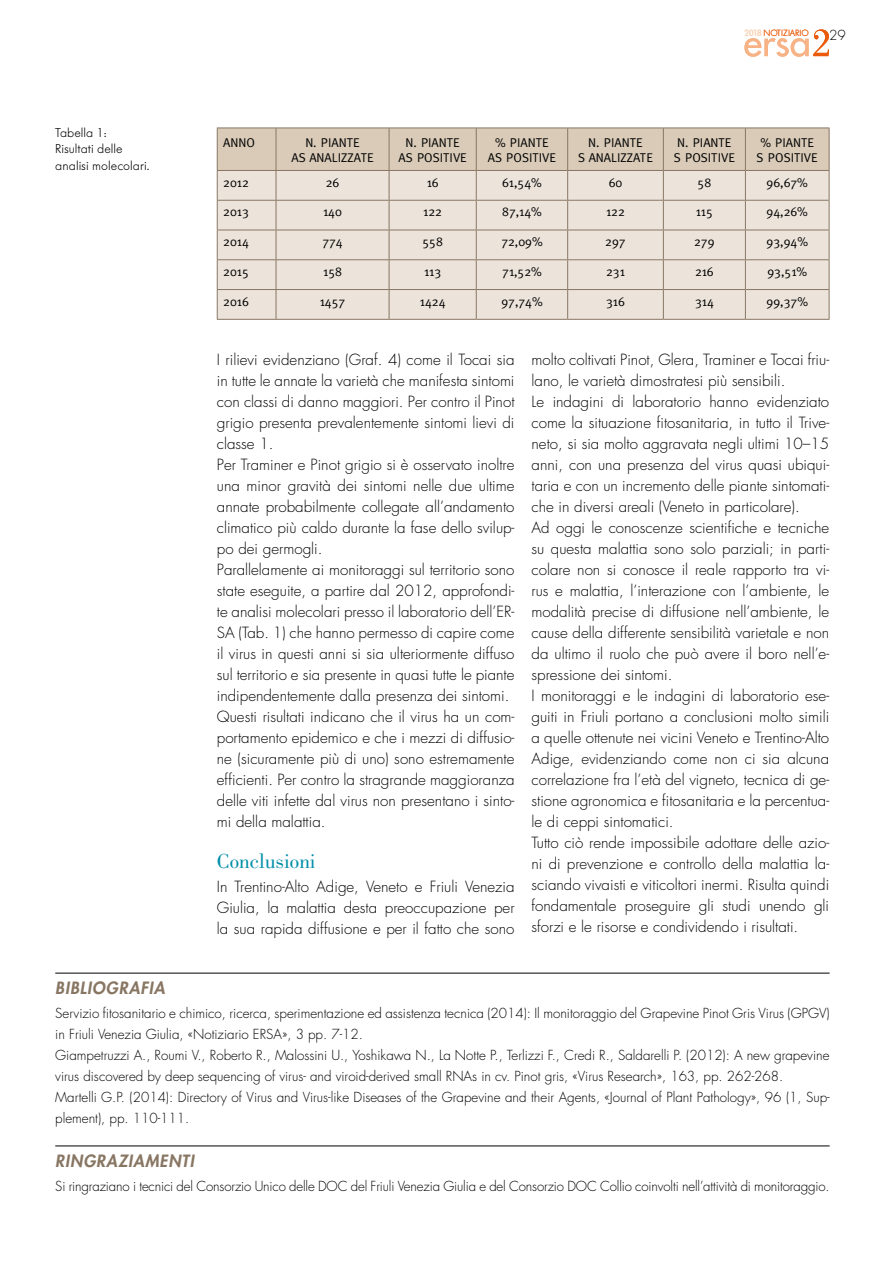
<style>
.page{position:relative;width:893px;height:1263px;background:#fff}
.page>*{position:absolute;margin:0;border:0;box-sizing:border-box;transform-origin:0 0}
.t1{font:21px "Bodoni";color:#008ea8}
.t2{font:italic 800 16.5px "Futura Std";letter-spacing:.05em;color:#887663}
.t3{font:300 15px/21px "Futura Std";color:#000}
.t4{font:300 13.5px/21px "Futura Std";color:#000}
.t5{font:12.75px/15px "Meta";color:#000;text-align:center}
.t6{font:300 12.75px/16.5px "Futura BQ";color:#000}
.t7{font:300 9px "Futura BQ";letter-spacing:-.01em;color:#ea5b0b}
.s1{font-weight:400;color:#fbd3b6}
</style>
<div class="page">
<svg style="left:744px;top:29px;width:85px;height:28px"></svg>
<svg style="left:217px;top:128px;width:613px;height:191px;background:#e3dace"></svg>
<hr style="left:217px;top:319px;width:59px;height:1px;background:#887663">
<hr style="left:276px;top:319px;width:113px;height:1px;background:#887663">
<hr style="left:389px;top:319px;width:87px;height:1px;background:#887663">
<hr style="left:476px;top:319px;width:92px;height:1px;background:#887663">
<hr style="left:568px;top:319px;width:95px;height:1px;background:#887663">
<hr style="left:663px;top:319px;width:82px;height:1px;background:#887663">
<hr style="left:745px;top:319px;width:84px;height:1px;background:#887663">
<hr style="left:55px;top:973px;width:775px;height:1px;background:#000">
<hr style="left:55px;top:1145px;width:775px;height:1px;background:#000">
<p class="t6" style="left:55px;top:124px;width:96px">Tabella 1:<br>Risultati delle analisi molecolari.</p>
<p class="t7" style="left:744px;top:28px;width:66px"><span class="s1">2018</span> NOTIZIARIO</p>
<p class="t4" style="left:829px;top:25px;width:18px">29</p>
<p class="t5" style="left:223px;top:134px;width:33px">ANNO</p>
<p class="t5" style="left:291px;top:134px;width:84px">N. PIANTE<br>AS ANALIZZATE</p>
<p class="t5" style="left:398px;top:134px;width:70px">N. PIANTE<br>AS POSITIVE</p>
<p class="t5" style="left:488px;top:134px;width:70px">% PIANTE<br>AS POSITIVE</p>
<p class="t5" style="left:578px;top:134px;width:76px">N. PIANTE<br>S ANALIZZATE</p>
<p class="t5" style="left:674px;top:134px;width:63px;text-align:left">N. PIANTE<br>S POSITIVE</p>
<p class="t5" style="left:757px;top:134px;width:63px;text-align:left">% PIANTE<br>S POSITIVE</p>
<p class="t5" style="left:223px;top:174px;width:27px">2012</p>
<p class="t5" style="left:326px;top:174px;width:15px">26</p>
<p class="t5" style="left:427px;top:174px;width:13px">16</p>
<p class="t5" style="left:502px;top:174px;width:41px">61,54%</p>
<p class="t5" style="left:609px;top:174px;width:15px">60</p>
<p class="t5" style="left:698px;top:174px;width:15px">58</p>
<p class="t5" style="left:767px;top:174px;width:43px">96,67%</p>
<p class="t5" style="left:223px;top:204px;width:27px">2013</p>
<p class="t5" style="left:323px;top:204px;width:20px">140</p>
<p class="t5" style="left:423px;top:204px;width:20px">122</p>
<p class="t5" style="left:502px;top:204px;width:41px">87,14%</p>
<p class="t5" style="left:606px;top:204px;width:20px">122</p>
<p class="t5" style="left:696px;top:204px;width:19px">115</p>
<p class="t5" style="left:767px;top:204px;width:43px">94,26%</p>
<p class="t5" style="left:223px;top:234px;width:27px">2014</p>
<p class="t5" style="left:322px;top:234px;width:22px">774</p>
<p class="t5" style="left:422px;top:234px;width:22px">558</p>
<p class="t5" style="left:501px;top:234px;width:43px">72,09%</p>
<p class="t5" style="left:605px;top:234px;width:22px">297</p>
<p class="t5" style="left:694px;top:234px;width:22px">279</p>
<p class="t5" style="left:767px;top:234px;width:43px">93,94%</p>
<p class="t5" style="left:223px;top:264px;width:27px">2015</p>
<p class="t5" style="left:323px;top:264px;width:20px">158</p>
<p class="t5" style="left:424px;top:264px;width:19px">113</p>
<p class="t5" style="left:502px;top:264px;width:41px">71,52%</p>
<p class="t5" style="left:606px;top:264px;width:20px">231</p>
<p class="t5" style="left:695px;top:264px;width:20px">216</p>
<p class="t5" style="left:767px;top:264px;width:41px">93,51%</p>
<p class="t5" style="left:223px;top:294px;width:27px">2016</p>
<p class="t5" style="left:320px;top:294px;width:27px">1457</p>
<p class="t5" style="left:420px;top:294px;width:27px">1424</p>
<p class="t5" style="left:501px;top:294px;width:43px">97,74%</p>
<p class="t5" style="left:606px;top:294px;width:20px">316</p>
<p class="t5" style="left:695px;top:294px;width:20px">314</p>
<p class="t5" style="left:767px;top:294px;width:43px">99,37%</p>
<p class="t3" style="left:217px;top:350px;width:299px">I rilievi evidenziano (Graf. 4) come il Tocai sia in tutte le annate la varietà che manifesta sintomi con classi di danno maggiori. Per contro il Pinot grigio presenta prevalentemente sintomi lievi di classe 1.<br>Per Traminer e Pinot grigio si è osservato inoltre una minor gravità dei sintomi nelle due ultime annate probabilmente collegate all’andamento climatico più caldo durante la fase dello svilup&shy;po dei germogli.<br>Parallelamente ai monitoraggi sul territorio sono state eseguite, a partire dal 2012, approfondi&shy;te analisi molecolari presso il laboratorio dell’ER-SA (Tab. 1) che hanno permesso di capire come il virus in questi anni si sia ulteriormente diffuso sul territorio e sia presente in quasi tutte le piante indipendentemente dalla presenza dei sintomi.<br>Questi risultati indicano che il virus ha un com&shy;portamento epidemico e che i mezzi di diffusio&shy;ne (sicuramente più di uno) sono estremamente efficienti. Per contro la stragrande maggioranza delle viti infette dal virus non presentano i sinto&shy;mi della malattia.</p>
<h1 class="t1" style="left:217px;top:849px;width:100px">Conclusioni</h1>
<p class="t3" style="left:217px;top:876px;width:299px;text-align:justify">In Trentino-Alto Adige, Veneto e Friuli Venezia Giulia, la malattia desta preoccupazione per la sua rapida diffusione e per il fatto che sono</p>
<p class="t3" style="left:531px;top:350px;width:299px">molto coltivati Pinot, Glera, Traminer e Tocai friu&shy;lano, le varietà dimostratesi più sensibili.<br>Le indagini di laboratorio hanno evidenziato come la situazione fitosanitaria, in tutto il Trive&shy;neto, si sia molto aggravata negli ultimi 10–15 anni, con una presenza del virus quasi ubiqui&shy;taria e con un incremento delle piante sintomati&shy;che in diversi areali (Veneto in particolare).<br>Ad oggi le conoscenze scientifiche e tecniche su questa malattia sono solo parziali; in parti&shy;colare non si conosce il reale rapporto tra vi&shy;rus e malattia, l’interazione con l’ambiente, le modalità precise di diffusione nell’ambiente, le cause della differente sensibilità varietale e non da ultimo il ruolo che può avere il boro nell’e&shy;spressione dei sintomi.<br>I monitoraggi e le indagini di laboratorio ese&shy;guiti in Friuli portano a conclusioni molto simili a quelle ottenute nei vicini Veneto e Trentino-Alto Adige, evidenziando come non ci sia alcuna correlazione fra l’età del vigneto, tecnica di ge&shy;stione agronomica e fitosanitaria e la percentua&shy;le di ceppi sintomatici.<br>Tutto ciò rende impossibile adottare delle azio&shy;ni di prevenzione e controllo della malattia la&shy;sciando vivaisti e viticoltori inermi. Risulta quindi fondamentale proseguire gli studi unendo gli sforzi e le risorse e condividendo i risultati.</p>
<p class="t2" style="left:55px;top:977px;width:111px">BIBLIOGRAFIA</p>
<p class="t4" style="left:55px;top:1003px;width:776px">Servizio fitosanitario e chimico, ricerca, sperimentazione ed assistenza tecnica (2014): Il monitoraggio del Grapevine Pinot Gris Virus (GPGV) in Friuli Venezia Giulia, «Notiziario ERSA», 3 pp. 7-12.<br>Giampetruzzi A., Roumi V., Roberto R., Malossini U., Yoshikawa N., La Notte P., Terlizzi F., Credi R., Saldarelli P. (2012): A new grapevine virus discovered by deep sequencing of virus- and viroid-derived small RNAs in cv. Pinot gris, «Virus Research», 163, pp. 262-268.<br>Martelli G.P. (2014): Directory of Virus and Virus-like Diseases of the Grapevine and their Agents, «Journal of Plant Pathology», 96 (1, Sup&shy;plement), pp. 110-111.</p>
<p class="t2" style="left:55px;top:1150px;width:140px">RINGRAZIAMENTI</p>
<p class="t4" style="left:55px;top:1176px;width:776px">Si ringraziano i tecnici del Consorzio Unico delle DOC del Friuli Venezia Giulia e del Consorzio DOC Collio coinvolti nell’attività di monitoraggio.</p>
</div>
